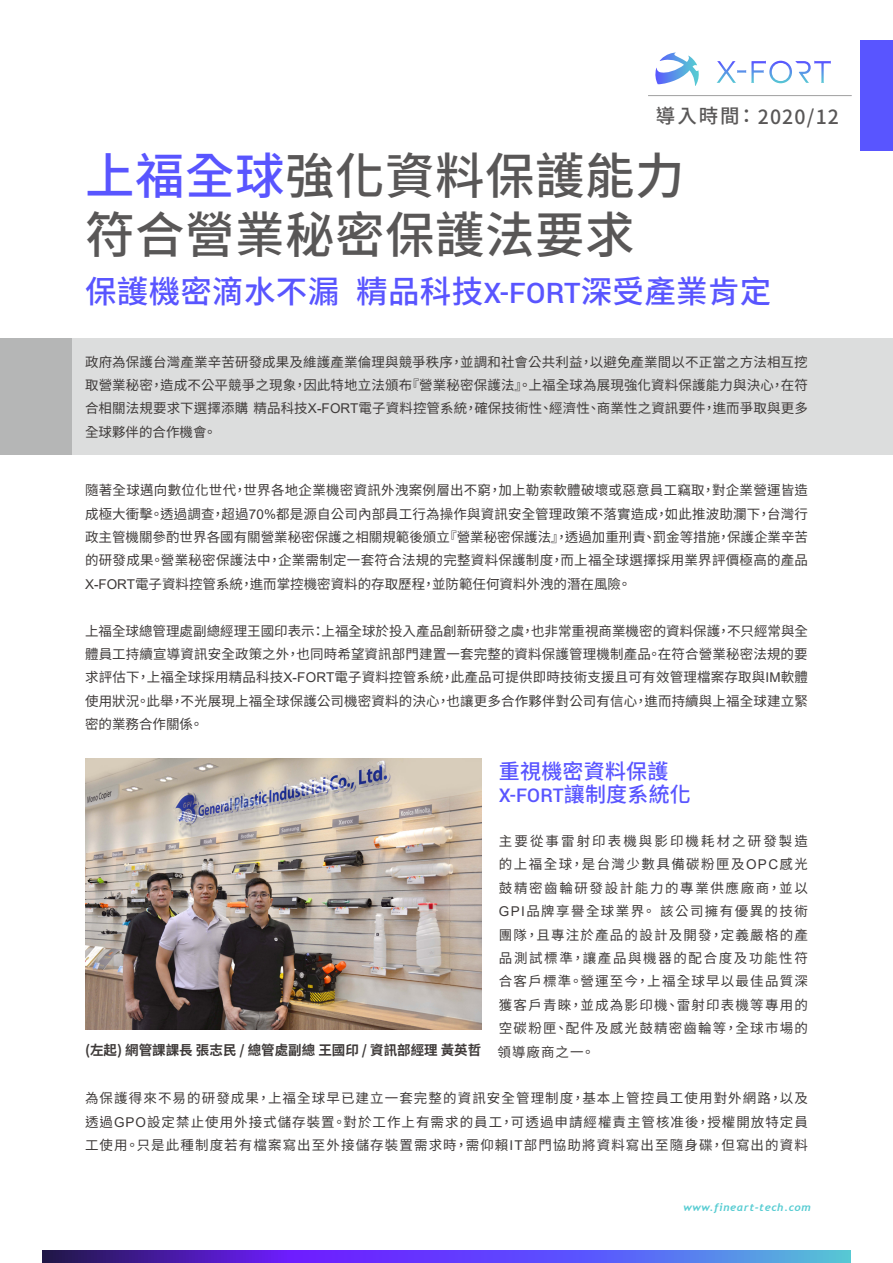
<style>
.page{position:relative;width:893px;height:1263px;background:#fff}
.page>*{position:absolute;margin:0;border:0;box-sizing:border-box;transform-origin:0 0}
.t1{font:500 49.5px/59.4px "Noto Sans CJ Ktc";letter-spacing:.01em;color:#595757}
.t2{font:500 31.5px "Noto Sans CJ Ktc";letter-spacing:.01em;color:#5955ff}
.t3{font:500 21px "Yantramanav";color:#5955ff}
.t4{font:500 21px "Noto Sans CJ Ktc";letter-spacing:.01em;color:#5955ff}
.t5{font:500 19.5px "Noto Sans CJ Ktc";letter-spacing:.06em;color:#595757}
.t6{font:13.5px/23.4px "Noto Sans CJ Ktc";letter-spacing:.01em;color:#3e3a39;text-align:justify}
.t7{font:700 13.5px "Noto Sans CJ Ktc";color:#3e3a39}
.t8{font:italic 700 10.5px "Trebuchet";letter-spacing:.05em;color:#57ccd2;scale:1.05 1}
.s1{color:#5955ff}
.s2{font-family:"Yantramanav"}
.s3{font-family:"Arial"}
.s4{font-family:"Noto Sans CJ Ktc"}
</style>
<div class="page">
<svg style="left:717px;top:61px;width:114px;height:22px"></svg>
<svg style="left:655px;top:53px;width:44px;height:33px"></svg>
<div style="left:860px;top:40px;width:33px;height:111px;background:#5955ff"></div>
<div style="left:0;top:338px;width:893px;height:117px;background:#dcdddd"></div>
<div style="left:0;top:338px;width:72px;height:117px;background:#b5b6b6"></div>
<hr style="left:648px;top:95px;width:204px;height:1px;background:#9fa0a0">
<svg style="left:43px;top:1250px;width:807px;height:13px;background:#574adb"></svg>
<img style="left:85px;top:759px;width:397px;height:270px">
<h3 class="t5" style="left:656px;top:106px;width:185px">導入時間：2020/12</h3>
<h1 class="t1" style="left:85px;top:147px;width:601px"><span class="s1">上福全球</span>強化資料保護能力符合營業秘密保護法要求</h1>
<h2 class="t2" style="left:85px;top:274px;width:688px">保護機密滴水不漏 精品科技<span class="s2">X-FORT</span>深受產業肯定</h2>
<p class="t6" style="left:85px;top:350px;width:724px">政府為保護台灣產業辛苦研發成果及維護產業倫理與競爭秩序，並調和社會公共利益，以避免產業間以不正當之方法相互挖取營業秘密，造成不公平競爭之現象，因此特地立法頒布『營業秘密保護法』。上福全球為展現強化資料保護能力與決心，在符合相關法規要求下選擇添購精品科技<span class="s3">X-FORT</span>電子資料控管系統，確保技術性、經濟性、商業性之資訊要件，進而爭取與更多全球夥伴的合作機會。</p>
<p class="t6" style="left:85px;top:479px;width:725px">隨著全球邁向數位化世代，世界各地企業機密資訊外洩案例層出不窮，加上勒索軟體破壞或惡意員工竊取，對企業營運皆造成極大衝擊。透過調查，超過<span class="s3">70%</span>都是源自公司內部員工行為操作與資訊安全管理政策不落實造成，如此推波助瀾下，台灣行政主管機關參酌世界各國有關營業秘密保護之相關規範後頒立『營業秘密保護法』，透過加重刑責、罰金等措施，保護企業辛苦的研發成果。營業秘密保護法中，企業需制定一套符合法規的完整資料保護制度，而上福全球選擇採用業界評價極高的產品<span class="s3">X-FORT</span>電子資料控管系統，進而掌控機密資料的存取歷程，並防範任何資料外洩的潛在風險。</p>
<p class="t6" style="left:85px;top:619px;width:724px">上福全球總管理處副總經理王國印表示：上福全球於投入產品創新研發之虞，也非常重視商業機密的資料保護，不只經常與全體員工持續宣導資訊安全政策之外，也同時希望資訊部門建置一套完整的資料保護管理機制產品。在符合營業秘密法規的要求評估下，上福全球採用精品科技<span class="s3">X-FORT</span>電子資料控管系統，此產品可提供即時技術支援且可有效管理檔案存取與<span class="s3">IM</span>軟體使用狀況。此舉，不光展現上福全球保護公司機密資料的決心，也讓更多合作夥伴對公司有信心，進而持續與上福全球建立緊密的業務合作關係。</p>
<h3 class="t4" style="left:499px;top:759px;width:171px">重視機密資料保護</h3>
<h3 class="t3" style="left:499px;top:782px;width:193px">X-FORT<span class="s4">讓制度系統化</span></h3>
<p class="t6" style="left:497px;top:830px;width:312px">主要從事雷射印表機與影印機耗材之研發製造的上福全球，是台灣少數具備碳粉匣及<span class="s3">OPC</span>感光鼓精密齒輪研發設計能力的專業供應廠商，並以<span class="s3">GPI</span>品牌享譽全球業界。該公司擁有優異的技術團隊，且專注於產品的設計及開發，定義嚴格的產品測試標準，讓產品與機器的配合度及功能性符合客戶標準。營運至今，上福全球早以最佳品質深獲客戶青睞，並成為影印機、雷射印表機等專用的空碳粉匣、配件及感光鼓精密齒輪等，全球市場的領導廠商之一。</p>
<p class="t6" style="left:85px;top:1087px;width:724px">為保護得來不易的研發成果，上福全球早已建立一套完整的資訊安全管理制度，基本上管控員工使用對外網路，以及透過<span class="s3">GPO</span>設定禁止使用外接式儲存裝置。對於工作上有需求的員工，可透過申請經權責主管核准後，授權開放特定員工使用。只是此種制度若有檔案寫出至外接儲存裝置需求時，需仰賴<span class="s3">IT</span>部門協助將資料寫出至隨身碟，但寫出的資料</p>
<p class="t7" style="left:85px;top:1043px;width:398px">(左起) 網管課課長 張志民 / 總管處副總 王國印 / 資訊部經理 黃英哲</p>
<p class="t8" style="left:683px;top:1201px;width:123px">www.fineart-tech.com</p>
</div>
